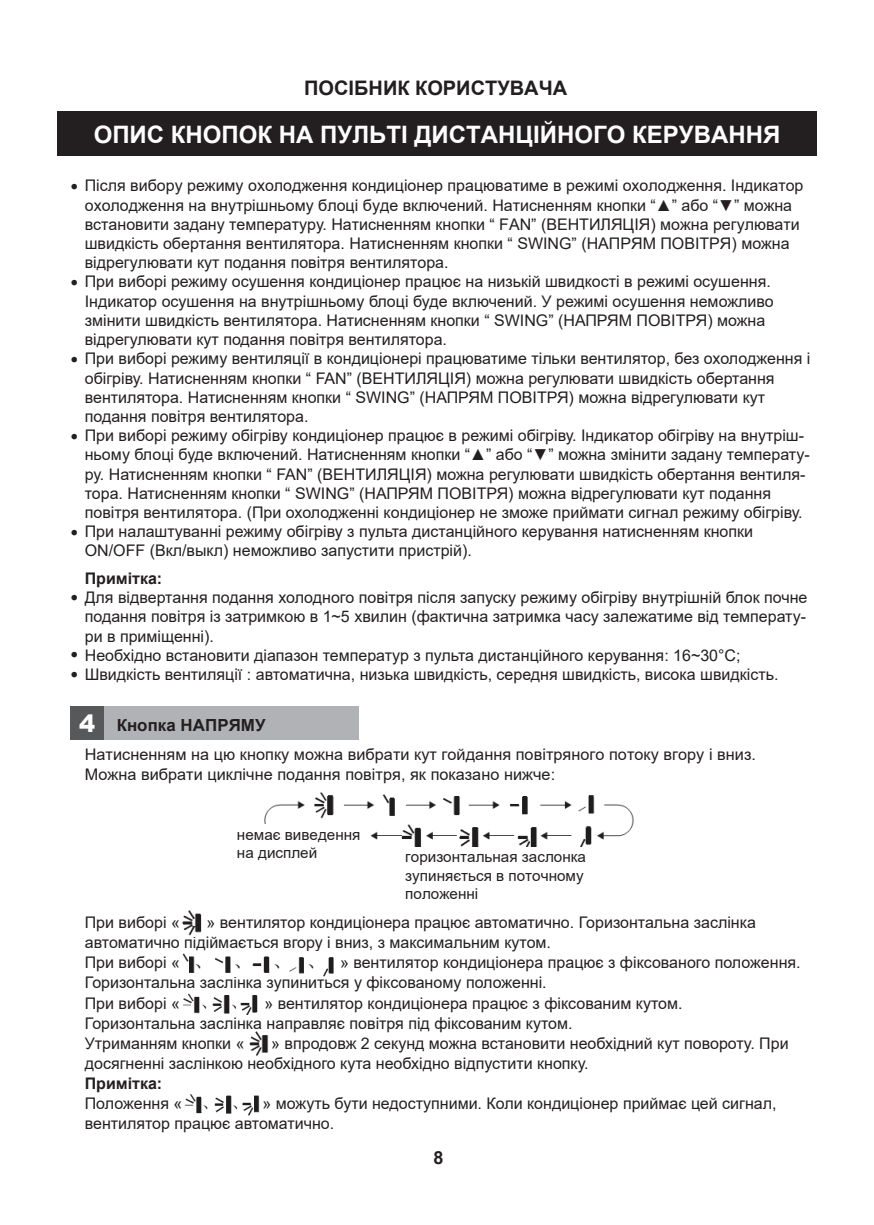
<style>
.page{position:relative;width:874px;height:1225px;background:#fff}
.page>*{position:absolute;margin:0;border:0;box-sizing:border-box;transform-origin:0 0}
.t1{font:700 24px "Arial";color:#fff}
.t2{font:700 20px "Arial";color:#231f20}
.t3{font:700 18px "Arial";color:#231f20}
.t4{font:700 16.6px "Arial";color:#231f20}
.t5{font:16px/19.2px "Arial";color:#231f20}
.t6{font:700 16px "Arial";color:#231f20}
.t7{font:15px/18px "Arial";color:#231f20}
.s1{font-weight:900;font-size:24px;color:#fff}
</style>
<div class="page">
<img style="left:264px;top:792px;width:370px;height:54px">
<img style="left:182px;top:910px;width:20px;height:26px">
<img style="left:182px;top:953px;width:152px;height:24px">
<img style="left:182px;top:993px;width:76px;height:21px">
<img style="left:249px;top:1031px;width:20px;height:25px">
<img style="left:184px;top:1094px;width:76px;height:21px">
<div style="left:57px;top:111px;width:760px;height:44px;background:#231f20"></div>
<div style="left:71px;top:706px;width:33px;height:34px;background:#57585a"></div>
<div style="left:104px;top:706px;width:255px;height:34px;background:#b1b2b6"></div>
<div style="left:248px;top:824px;width:119px;height:24px;background:#fff"></div>
<p class="t2" style="left:304px;top:74px;width:264px">ПОСІБНИК КОРИСТУВАЧА</p>
<h1 class="t1" style="left:94px;top:118px;width:688px">ОПИС КНОПОК НА ПУЛЬТІ ДИСТАНЦІЙНОГО КЕРУВАННЯ</h1>
<p class="t5" style="left:71px;top:176px;width:734px">• Після вибору режиму охолодження кондиціонер працюватиме в режимі охолодження. Індикатор</p>
<p class="t5" style="left:85px;top:195px;width:716px">охолодження на внутрішньому блоці буде включений. Натисненням кнопки “▲” або “▼” можна встановити задану температуру. Натисненням кнопки “ FAN” (ВЕНТИЛЯЦІЯ) можна регулювати швидкість обертання вентилятора. Натисненням кнопки “ SWING” (НАПРЯМ ПОВІТРЯ) можна відрегулювати кут подання повітря вентилятора.</p>
<p class="t5" style="left:85px;top:291px;width:690px">Індикатор осушення на внутрішньому блоці буде включений. У режимі осушення неможливо змінити швидкість вентилятора. Натисненням кнопки “ SWING” (НАПРЯМ ПОВІТРЯ) можна відрегулювати кут подання повітря вентилятора.</p>
<p class="t5" style="left:85px;top:368px;width:691px">обігріву. Натисненням кнопки “ FAN” (ВЕНТИЛЯЦІЯ) можна регулювати швидкість обертання вентилятора. Натисненням кнопки “ SWING” (НАПРЯМ ПОВІТРЯ) можна відрегулювати кут подання повітря вентилятора.</p>
<p class="t5" style="left:85px;top:445px;width:726px">ньому блоці буде включений. Натисненням кнопки “▲” або “▼” можна змінити задану температу&shy;ру. Натисненням кнопки “ FAN” (ВЕНТИЛЯЦІЯ) можна регулювати швидкість обертання вентиля&shy;тора. Натисненням кнопки “ SWING” (НАПРЯМ ПОВІТРЯ) можна відрегулювати кут подання повітря вентилятора. (При охолодженні кондиціонер не зможе приймати сигнал режиму обігріву.</p>
<p class="t5" style="left:85px;top:541px;width:388px">ON/OFF (Вкл/выкл) неможливо запустити пристрій).</p>
<p class="t6" style="left:85px;top:567px;width:79px">Примітка:</p>
<p class="t5" style="left:85px;top:607px;width:723px">подання повітря із затримкою в 1~5 хвилин (фактична затримка часу залежатиме від температу&shy;ри в приміщенні).</p>
<p class="t5" style="left:71px;top:645px;width:671px">• Необхідно встановити діапазон температур з пульта дистанційного керування: 16~30°C;</p>
<p class="t5" style="left:71px;top:272px;width:701px">• При виборі режиму осушення кондиціонер працює на низькій швидкості в режимі осушення.</p>
<p class="t5" style="left:71px;top:349px;width:741px">• При виборі режиму вентиляції в кондиціонері працюватиме тільки вентилятор, без охолодження і</p>
<p class="t5" style="left:71px;top:426px;width:734px">• При виборі режиму обігріву кондиціонер працює в режимі обігріву. Індикатор обігріву на внутріш-</p>
<p class="t5" style="left:71px;top:522px;width:683px">• При налаштуванні режиму обігріву з пульта дистанційного керування натисненням кнопки</p>
<p class="t5" style="left:71px;top:588px;width:738px">• Для відвертання подання холодного повітря після запуску режиму обігріву внутрішній блок почне</p>
<p class="t5" style="left:71px;top:664px;width:709px">• Швидкість вентиляції : автоматична, низька швидкість, середня швидкість, висока швидкість.</p>
<p class="t4" style="left:79px;top:713px;width:188px"><span class="s1">4</span> Кнопка НАПРЯМУ</p>
<p class="t5" style="left:85px;top:745px;width:672px">Натисненням на цю кнопку можна вибрати кут гойдання повітряного потоку вгору і вниз.<br>Можна вибрати циклічне подання повітря, як показано нижче:</p>
<p class="t7" style="left:237px;top:825px;width:125px">немає виведення на дисплей</p>
<p class="t7" style="left:405px;top:848px;width:182px">горизонтальная заслонка зупиняється в поточному положенні</p>
<p class="t5" style="left:85px;top:913px;width:97px">При виборі «</p>
<p class="t5" style="left:85px;top:912px;width:673px;line-height:20px;text-indent:122px">» вентилятор кондиціонера працює автоматично. Горизонтальна заслінка автоматично підіймається вгору і вниз, з максимальним кутом.<br>При виборі «</p>
<p class="t5" style="left:85px;top:952px;width:717px;line-height:20px;text-indent:255px">» вентилятор кондиціонера працює з фіксованого положення.<br>Горизонтальна заслінка зупиниться у фіксованому положенні.<br>При виборі «</p>
<p class="t5" style="left:85px;top:992px;width:599px;line-height:20px;text-indent:180px">» вентилятор кондиціонера працює з фіксованим кутом.<br>Горизонтальна заслінка направляє повітря під фіксованим кутом.<br>Утриманням кнопки «</p>
<p class="t5" style="left:85px;top:1032px;width:705px;line-height:20px;text-indent:186px">» впродовж 2 секунд можна встановити необхідний кут повороту. При досягненні заслінкою необхідного кута необхідно відпустити кнопку.</p>
<p class="t6" style="left:85px;top:1071px;width:79px">Примітка:</p>
<p class="t5" style="left:85px;top:1093px;width:99px">Положення «</p>
<p class="t5" style="left:85px;top:1092px;width:693px;line-height:20px;text-indent:178px">» можуть бути недоступними. Коли кондиціонер приймає цей сигнал, вентилятор працює автоматично.</p>
<p class="t3" style="left:433px;top:1145px;width:12px">8</p>
</div>
